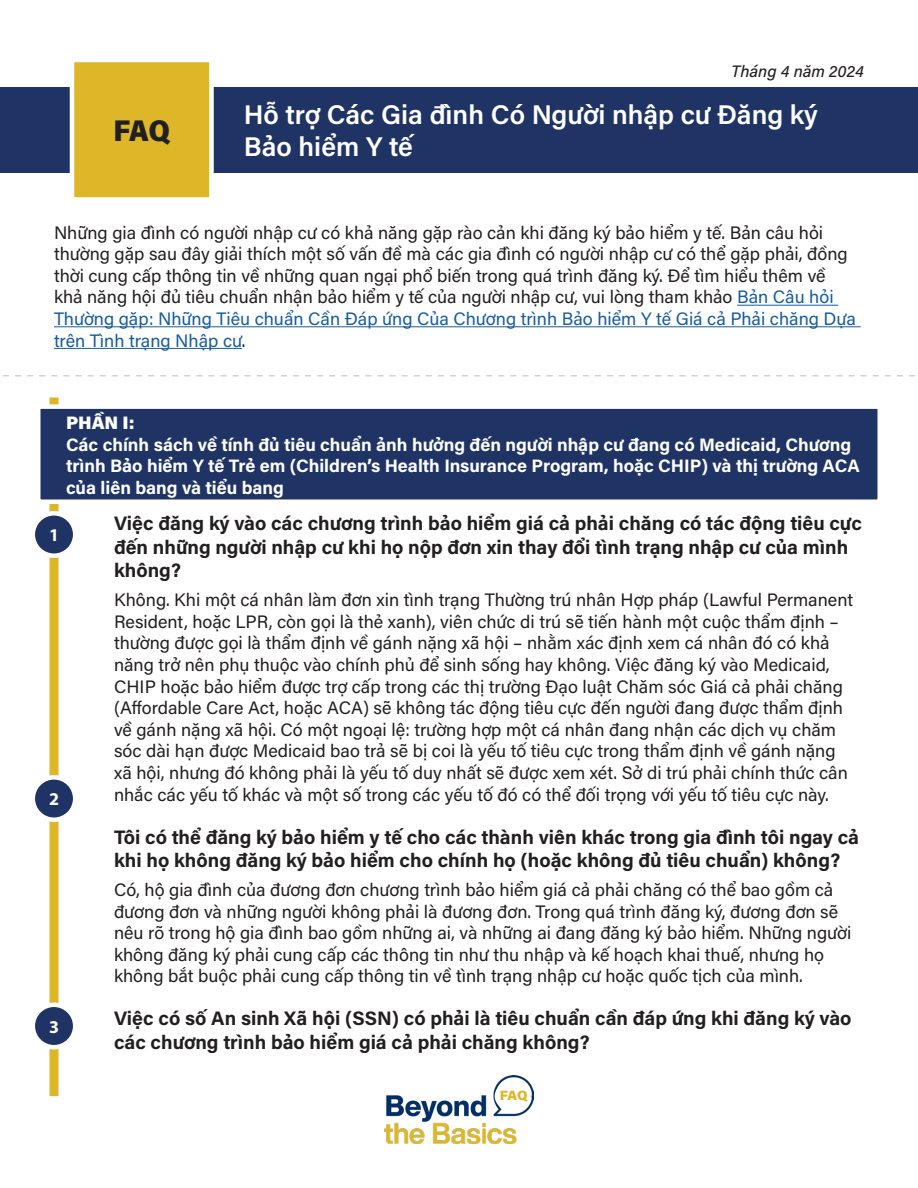
<style>
.page{position:relative;width:918px;height:1188px;background:#fff}
.page>*{position:absolute;margin:0;border:0;box-sizing:border-box;transform-origin:0 0}
.t1{font:900 30px "Acumin Pro Semi Cond";color:#231f20}
.t2{font:600 27px/32.4px "Acumin Pro";color:#fff}
.Key_Facts_Q_Title{font:700 19.5px/23.4px "Acumin Pro";color:#231f20}
.Paragraph_Text{font:18px/21.6px "Acumin Pro";color:#231f20}
.Paragraph_Text-2{font:700 18px/21.6px "Acumin Pro";color:#fff}
.Paragraph_Text-3{font:900 18px "Acumin Pro";color:#fff}
.t3{font:700 18px "Myriad Pro";color:#fff}
.t4{font:italic 500 16.5px "Acumin Pro";color:#231f20}
.t5{font:900 13.5px "Acumin Pro";color:#ddb727}
.s1{color:#175d9e}
</style>
<div class="page">
<div style="left:0;top:87px;width:918px;height:85px;background:#1f3464"></div>
<div style="left:70px;top:58px;width:144px;height:144px;background:#ddb727;border:4px solid #fff"></div>
<img style="left:384px;top:1075px;width:150px;height:68px">
<div style="left:495px;top:1082px;width:36px;height:29px;background:#fff;border-radius:50%"></div>
<div style="left:50px;top:398px;width:8px;height:698px;background:#ddb727"></div>
<div style="left:33px;top:513px;width:42px;height:43px;background:#1f3464;border-radius:50%"></div>
<div style="left:31px;top:511px;width:46px;height:47px;border:4px solid #fff;border-radius:50%"></div>
<div style="left:33px;top:777px;width:42px;height:43px;background:#1f3464;border-radius:50%"></div>
<div style="left:31px;top:775px;width:46px;height:47px;border:4px solid #fff;border-radius:50%"></div>
<div style="left:33px;top:1005px;width:42px;height:42px;background:#1f3464;border-radius:50%"></div>
<div style="left:31px;top:1003px;width:46px;height:46px;border:4px solid #fff;border-radius:50%"></div>
<hr style="left:737px;top:305px;width:101px;height:1px;background:#175d9e">
<hr style="left:54px;top:326px;width:807px;height:1px;background:#175d9e">
<hr style="left:54px;top:348px;width:188px;height:1px;background:#175d9e">
<svg style="left:3px;top:375px;width:912px;height:1px"></svg>
<svg style="left:40px;top:402px;width:838px;height:104px;background:#3c4e78"></svg>
<h1 class="t1" style="left:113px;top:109px;width:58px">FAQ</h1>
<p class="t4" style="left:732px;top:59px;width:134px">Tháng 4 năm 2024</p>
<p class="t2" style="left:244px;top:97px;width:576px">Hỗ trợ Các Gia đình Có Người nhập cư Đăng ký<br>Bảo hiểm Y tế</p>
<p class="Paragraph_Text" style="left:54px;top:221px;width:804px">Những gia đình có người nhập cư có khả năng gặp rào cản khi đăng ký bảo hiểm y tế. Bản câu hỏi thường gặp sau đây giải thích một số vấn đề mà các gia đình có người nhập cư có thể gặp phải, đồng thời cung cấp thông tin về những quan ngại phổ biến trong quá trình đăng ký. Để tìm hiểu thêm về khả năng hội đủ tiêu chuẩn nhận bảo hiểm y tế của người nhập cư, vui lòng tham khảo <span class="s1">Bản Câu hỏi Thường gặp: Những Tiêu chuẩn Cần Đáp ứng Của Chương trình Bảo hiểm Y tế Giá cả Phải chăng Dựa trên Tình trạng Nhập cư</span>.</p>
<p class="t3" style="left:49px;top:523px;width:11px">1</p>
<p class="t3" style="left:49px;top:787px;width:11px">2</p>
<p class="t3" style="left:49px;top:1015px;width:11px">3</p>
<p class="Paragraph_Text-3" style="left:66px;top:410px;width:70px">PHẦN I:</p>
<p class="Paragraph_Text-2" style="left:66px;top:433px;width:795px">Các chính sách về tính đủ tiêu chuẩn ảnh hưởng đến người nhập cư đang có Medicaid, Chương trình Bảo hiểm Y tế Trẻ em (Children’s Health Insurance Program, hoặc CHIP) và thị trường ACA của liên bang và tiểu bang</p>
<p class="Key_Facts_Q_Title" style="left:114px;top:511px;width:749px">Việc đăng ký vào các chương trình bảo hiểm giá cả phải chăng có tác động tiêu cực đến những người nhập cư khi họ nộp đơn xin thay đổi tình trạng nhập cư của mình không?</p>
<p class="Paragraph_Text" style="left:114px;top:588px;width:741px">Không. Khi một cá nhân làm đơn xin tình trạng Thường trú nhân Hợp pháp (Lawful Permanent Resident, hoặc LPR, còn gọi là thẻ xanh), viên chức di trú sẽ tiến hành một cuộc thẩm định – thường được gọi là thẩm định về gánh nặng xã hội – nhằm xác định xem cá nhân đó có khả năng trở nên phụ thuộc vào chính phủ để sinh sống hay không. Việc đăng ký vào Medicaid, CHIP hoặc bảo hiểm được trợ cấp trong các thị trường Đạo luật Chăm sóc Giá cả phải chăng (Affordable Care Act, hoặc ACA) sẽ không tác động tiêu cực đến người đang được thẩm định về gánh nặng xã hội. Có một ngoại lệ: trường hợp một cá nhân đang nhận các dịch vụ chăm sóc dài hạn được Medicaid bao trả sẽ bị coi là yếu tố tiêu cực trong thẩm định về gánh nặng xã hội, nhưng đó không phải là yếu tố duy nhất sẽ được xem xét. Sở di trú phải chính thức cân nhắc các yếu tố khác và một số trong các yếu tố đó có thể đối trọng với yếu tố tiêu cực này.</p>
<p class="Key_Facts_Q_Title" style="left:114px;top:824px;width:747px">Tôi có thể đăng ký bảo hiểm y tế cho các thành viên khác trong gia đình tôi ngay cả khi họ không đăng ký bảo hiểm cho chính họ (hoặc không đủ tiêu chuẩn) không?</p>
<p class="Paragraph_Text" style="left:114px;top:878px;width:739px">Có, hộ gia đình của đương đơn chương trình bảo hiểm giá cả phải chăng có thể bao gồm cả đương đơn và những người không phải là đương đơn. Trong quá trình đăng ký, đương đơn sẽ nêu rõ trong hộ gia đình bao gồm những ai, và những ai đang đăng ký bảo hiểm. Những người không đăng ký phải cung cấp các thông tin như thu nhập và kế hoạch khai thuế, nhưng họ không bắt buộc phải cung cấp thông tin về tình trạng nhập cư hoặc quốc tịch của mình.</p>
<p class="Key_Facts_Q_Title" style="left:114px;top:1006px;width:739px">Việc có số An sinh Xã hội (SSN) có phải là tiêu chuẩn cần đáp ứng khi đăng ký vào các chương trình bảo hiểm giá cả phải chăng không?</p>
<p class="t5" style="left:500px;top:1086px;width:29px">FAQ</p>
</div>
